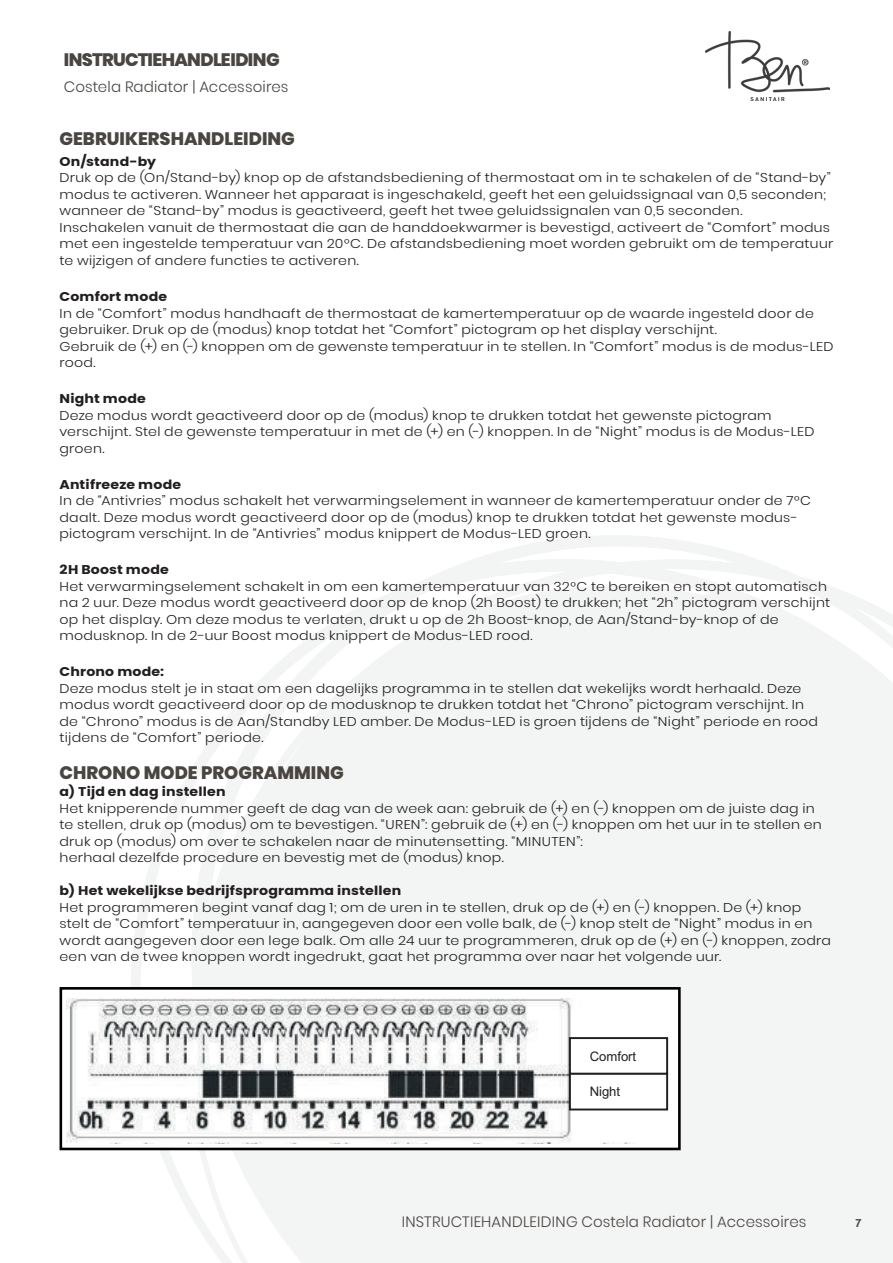
<style>
.page{position:relative;width:893px;height:1263px;background:#fff}
.page>*{position:absolute;margin:0;border:0;box-sizing:border-box;transform-origin:0 0}
.Article_Features{font:800 18px "Poppins";letter-spacing:-.025em;color:#494642}
.t1{font:300 15px "Poppins";letter-spacing:.005em;color:#494642}
.t2{font:13.2px "Arial";letter-spacing:-.005em;color:#231f20}
.Article_Features-2{font:300 12.75px/16.5px "Poppins";letter-spacing:.015em;color:#231f20;scale:1.11 1}
.Article_Features-3{font:700 12.75px "Poppins";letter-spacing:.015em;color:#231f20;scale:1.11 1}
.t3{font:800 12px "Bliss 2";color:#494642}
</style>
<div class="page">
<img style="left:705px;top:32px;width:124px;height:68px">
<svg style="left:122px;top:538px;width:771px;height:725px;fill:#f3f4f4"></svg>
<div style="left:61px;top:988px;width:618px;height:161px;background:#fff"></div>
<div style="left:60px;top:987px;width:621px;height:163px;border:3px solid #000001"></div>
<img style="left:67px;top:999px;width:582px;height:145px">
<div style="left:569px;top:1037px;width:99px;height:38px;background:#fff;border:2px solid #231f20"></div>
<div style="left:569px;top:1073px;width:99px;height:37px;background:#fff;border:2px solid #231f20"></div>
<h1 class="Article_Features" style="left:64px;top:49px;width:217px">INSTRUCTIEHANDLEIDING</h1>
<p class="t1" style="left:64px;top:78px;width:226px">Costela Radiator | Accessoires</p>
<p class="Article_Features" style="left:60px;top:129px;width:92px">GEBRUIKERSHANDLE</p>
<p class="Article_Features" style="left:243px;top:129px;width:39px">IDING</p>
<p class="Article_Features-3" style="left:60px;top:154px;width:89px">On/stand-by</p>
<p class="Article_Features-2" style="left:60px;top:170px;width:696px">Druk op de (On/Stand-by) knop op de afstandsbediening of thermostaat om in te schakelen of de “Stand-by” modus te activeren. Wanneer het apparaat is ingeschakeld, geeft het een geluidssignaal van 0,5 seconden; wanneer de “Stand-by” modus is geactiveerd, geeft het twee geluidssignalen van 0,5 seconden.</p>
<p class="Article_Features-2" style="left:60px;top:219px;width:699px">Inschakelen vanuit de thermostaat die aan de handdoekwarmer is bevestigd, activeert de “Comfort” modus met een ingestelde temperatuur van 20°C. De afstandsbediening moet worden gebruikt om de temperatuur te wijzigen of andere functies te activeren.</p>
<p class="Article_Features-3" style="left:60px;top:289px;width:99px">Comfort mode</p>
<p class="Article_Features-2" style="left:60px;top:305px;width:681px">In de “Comfort” modus handhaaft de thermostaat de kamertemperatuur op de waarde ingesteld door de gebruiker. Druk op de (modus) knop totdat het “Comfort” pictogram op het display verschijnt.</p>
<p class="Article_Features-2" style="left:60px;top:338px;width:699px">Gebruik de (+) en (-) knoppen om de gewenste temperatuur in te stellen. In “Comfort” modus is de modus-LED rood.</p>
<p class="Article_Features-3" style="left:60px;top:391px;width:79px">Night mode</p>
<p class="Article_Features-2" style="left:60px;top:407px;width:682px">Deze modus wordt geactiveerd door op de (modus) knop te drukken totdat het gewenste pictogram verschijnt. Stel de gewenste temperatuur in met de (+) en (-) knoppen. In de “Night” modus is de Modus-LED groen.</p>
<p class="Article_Features-3" style="left:60px;top:477px;width:111px">Antifreeze mode</p>
<p class="Article_Features-2" style="left:60px;top:492px;width:678px">In de “Antivries” modus schakelt het verwarmingselement in wanneer de kamertemperatuur onder de 7°C daalt. Deze modus wordt geactiveerd door op de (modus) knop te drukken totdat het gewenste modus&shy;pictogram verschijnt. In de “Antivries” modus knippert de Modus-LED groen.</p>
<p class="Article_Features-3" style="left:60px;top:562px;width:100px">2H Boost mode</p>
<p class="Article_Features-2" style="left:60px;top:578px;width:696px">Het verwarmingselement schakelt in om een kamertemperatuur van 32°C te bereiken en stopt automatisch na 2 uur. Deze modus wordt geactiveerd door op de knop (2h Boost) te drukken; het “2h” pictogram verschijnt op het display. Om deze modus te verlaten, drukt u op de 2h Boost-knop, de Aan/Stand-by-knop of de modusknop. In de 2-uur Boost modus knippert de Modus-LED rood.</p>
<p class="Article_Features-3" style="left:60px;top:664px;width:96px">Chrono mode:</p>
<p class="Article_Features-2" style="left:60px;top:680px;width:685px">Deze modus stelt je in staat om een dagelijks programma in te stellen dat wekelijks wordt herhaald. Deze modus wordt geactiveerd door op de modusknop te drukken totdat het “Chrono” pictogram verschijnt. In de “Chrono” modus is de Aan/Standby LED amber. De Modus-LED is groen tijdens de “Night” periode en rood tijdens de “Comfort” periode.</p>
<p class="Article_Features" style="left:60px;top:762px;width:14px">CHR</p>
<p class="Article_Features" style="left:98px;top:762px;width:154px">ONO MODE PROGRA</p>
<p class="Article_Features" style="left:277px;top:762px;width:53px">MMING</p>
<p class="Article_Features-3" style="left:60px;top:784px;width:151px">a) Tijd en dag instellen</p>
<p class="Article_Features-2" style="left:60px;top:800px;width:688px">Het knipperende nummer geeft de dag van de week aan: gebruik de (+) en (-) knoppen om de juiste dag in te stellen, druk op (modus) om te bevestigen. “UREN”: gebruik de (+) en (-) knoppen om het uur in te stellen en druk op (modus) om over te schakelen naar de minutensetting. “MINUTEN”:</p>
<p class="Article_Features-2" style="left:60px;top:849px;width:402px">herhaal dezelfde procedure en bevestig met de (modus) knop.</p>
<p class="Article_Features-3" style="left:60px;top:883px;width:309px">b) Het wekelijkse bedrijfsprogramma instellen</p>
<p class="Article_Features-2" style="left:60px;top:899px;width:696px">Het programmeren begint vanaf dag 1; om de uren in te stellen, druk op de (+) en (-) knoppen. De (+) knop stelt de “Comfort” temperatuur in, aangegeven door een volle balk, de (-) knop stelt de “Night” modus in en wordt aangegeven door een lege balk. Om alle 24 uur te programmeren, druk op de (+) en (-) knoppen, zodra een van de twee knoppen wordt ingedrukt, gaat het programma over naar het volgende uur.</p>
<p class="t2" style="left:590px;top:1047px;width:48px">Comfort</p>
<p class="t2" style="left:590px;top:1083px;width:32px">Night</p>
<p class="t1" style="left:402px;top:1213px;width:14px">Instr</p>
<p class="t1" style="left:441px;top:1213px;width:20px">uctiehandleiding</p>
<p class="t1" style="left:582px;top:1213px;width:226px">Costela Radiator | Accessoires</p>
<p class="t3" style="left:856px;top:1216px;width:8px">7</p>
</div>
